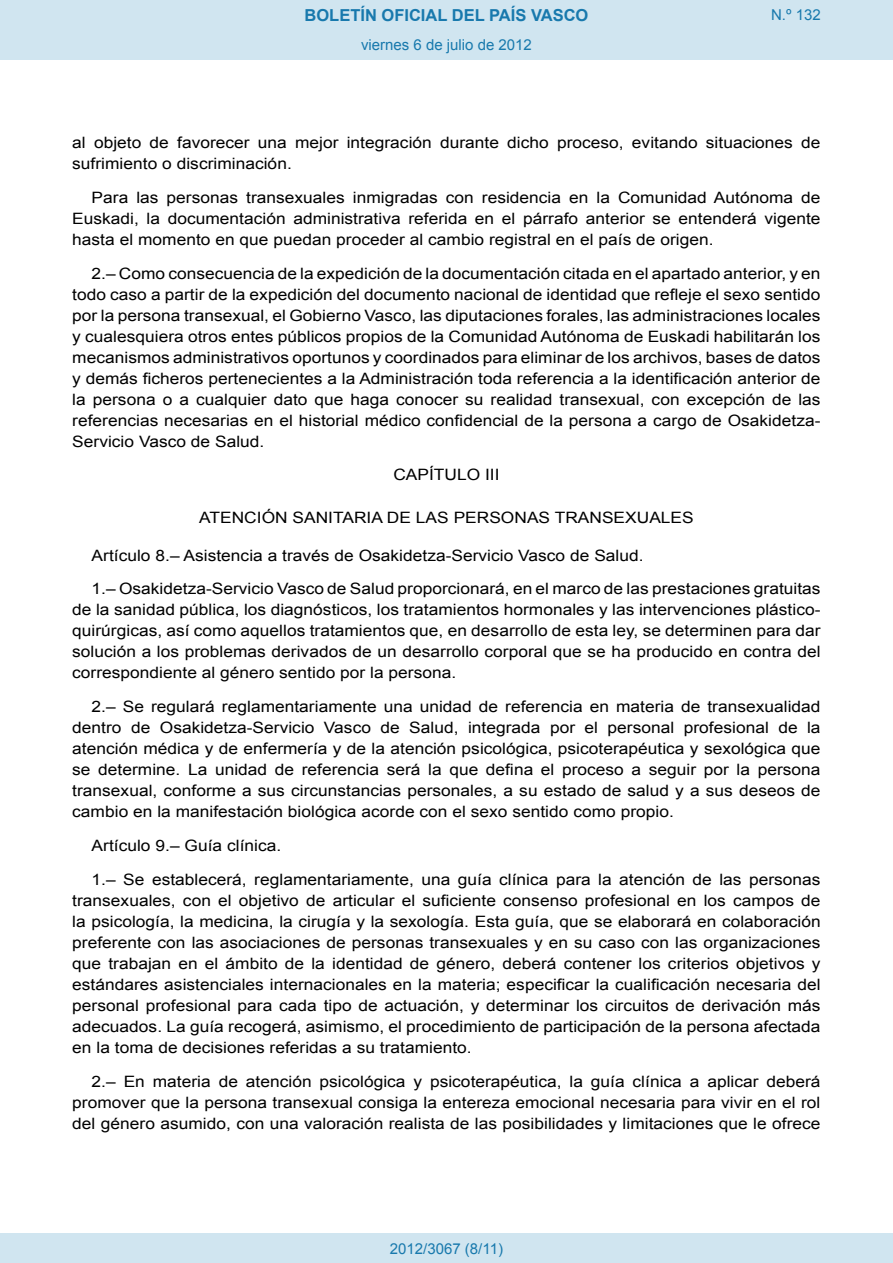
<style>
.page{position:relative;width:893px;height:1263px;background:#fff}
.page>*{position:absolute;margin:0;border:0;box-sizing:border-box;transform-origin:0 0}
.t1{font:700 16.5px "Arial";color:#1879ad}
.BOPVDetalle{font:15.6px/21px "Arial";color:#000;text-align:justify;scale:1.11 1}
.BOPVClave{font:15.6px "Arial";color:#000;scale:1.11 1}
.BOPVClaveSin{font:15.6px "Arial";color:#000;scale:1.11 1}
.Paginacion_Centro{font:15px "Arial";color:#1879ad}
</style>
<div class="page">
<div style="left:0;top:0;width:893px;height:60px;background:#d0e5f0"></div>
<div style="left:0;top:1233px;width:893px;height:30px;background:#d0e5f0"></div>
<p class="t1" style="left:305px;top:4px;width:285px">BOLETÍN OFICIAL DEL PAÍS VASCO</p>
<p class="Paginacion_Centro" style="left:361px;top:35px;width:172px">viernes 6 de julio de 2012</p>
<p class="Paginacion_Centro" style="left:771px;top:5px;width:51px">N.º 132</p>
<p class="BOPVDetalle" style="left:72px;top:132px;width:676px">al objeto de favorecer una mejor integración durante dicho proceso, evitando situaciones de sufrimiento o discriminación.</p>
<p class="BOPVDetalle" style="left:72px;top:187px;width:676px;text-indent:19px">Para las personas transexuales inmigradas con residencia en la Comunidad Autónoma de Euskadi, la documentación administrativa referida en el párrafo anterior se entenderá vigente hasta el momento en que puedan proceder al cambio registral en el país de origen.</p>
<p class="BOPVDetalle" style="left:72px;top:263px;width:676px;text-indent:19px">2.– Como consecuencia de la expedición de la documentación citada en el apartado anterior, y en todo caso a partir de la expedición del documento nacional de identidad que refleje el sexo sentido por la persona transexual, el Gobierno Vasco, las diputaciones forales, las administraciones locales y cualesquiera otros entes públicos propios de la Comunidad Autónoma de Euskadi habilitarán los mecanismos administrativos oportunos y coordinados para eliminar de los archivos, bases de datos y demás ficheros pertenecientes a la Administración toda referencia a la identificación anterior de la persona o a cualquier dato que haga conocer su realidad transexual, con excepción de las referencias necesarias en el historial médico confidencial de la persona a cargo de Osakidetza-Servicio Vasco de Salud.</p>
<p class="BOPVClaveSin" style="left:393px;top:465px;width:97px">CAPÍTULO III</p>
<p class="BOPVClave" style="left:199px;top:507px;width:447px">ATENCIÓN SANITARIA DE LAS PERSONAS TRANSEXUALES</p>
<p class="BOPVDetalle" style="left:92px;top:545px;width:499px">Artículo 8.– Asistencia a través de Osakidetza-Servicio Vasco de Salud.</p>
<p class="BOPVDetalle" style="left:72px;top:579px;width:676px;text-indent:19px">1.– Osakidetza-Servicio Vasco de Salud proporcionará, en el marco de las prestaciones gratuitas de la sanidad pública, los diagnósticos, los tratamientos hormonales y las intervenciones plástico&shy;quirúrgicas, así como aquellos tratamientos que, en desarrollo de esta ley, se determinen para dar solución a los problemas derivados de un desarrollo corporal que se ha producido en contra del correspondiente al género sentido por la persona.</p>
<p class="BOPVDetalle" style="left:72px;top:696px;width:676px;text-indent:19px">2.– Se regulará reglamentariamente una unidad de referencia en materia de transexualidad dentro de Osakidetza-Servicio Vasco de Salud, integrada por el personal profesional de la atención médica y de enfermería y de la atención psicológica, psicoterapéutica y sexológica que se determine. La unidad de referencia será la que defina el proceso a seguir por la persona transexual, conforme a sus circunstancias personales, a su estado de salud y a sus deseos de cambio en la manifestación biológica acorde con el sexo sentido como propio.</p>
<p class="BOPVDetalle" style="left:92px;top:835px;width:172px">Artículo 9.– Guía clínica.</p>
<p class="BOPVDetalle" style="left:72px;top:869px;width:676px;text-indent:19px">1.– Se establecerá, reglamentariamente, una guía clínica para la atención de las personas transexuales, con el objetivo de articular el suficiente consenso profesional en los campos de la psicología, la medicina, la cirugía y la sexología. Esta guía, que se elaborará en colaboración preferente con las asociaciones de personas transexuales y en su caso con las organizaciones que trabajan en el ámbito de la identidad de género, deberá contener los criterios objetivos y estándares asistenciales internacionales en la materia; especificar la cualificación necesaria del personal profesional para cada tipo de actuación, y determinar los circuitos de derivación más adecuados. La guía recogerá, asimismo, el procedimiento de participación de la persona afectada en la toma de decisiones referidas a su tratamiento.</p>
<p class="BOPVDetalle" style="left:72px;top:1071px;width:676px;text-indent:19px">2.– En materia de atención psicológica y psicoterapéutica, la guía clínica a aplicar deberá promover que la persona transexual consiga la entereza emocional necesaria para vivir en el rol del género asumido, con una valoración realista de las posibilidades y limitaciones que le ofrece</p>
<p class="Paginacion_Centro" style="left:390px;top:1238px;width:115px">2012/3067 (8/11)</p>
</div>
